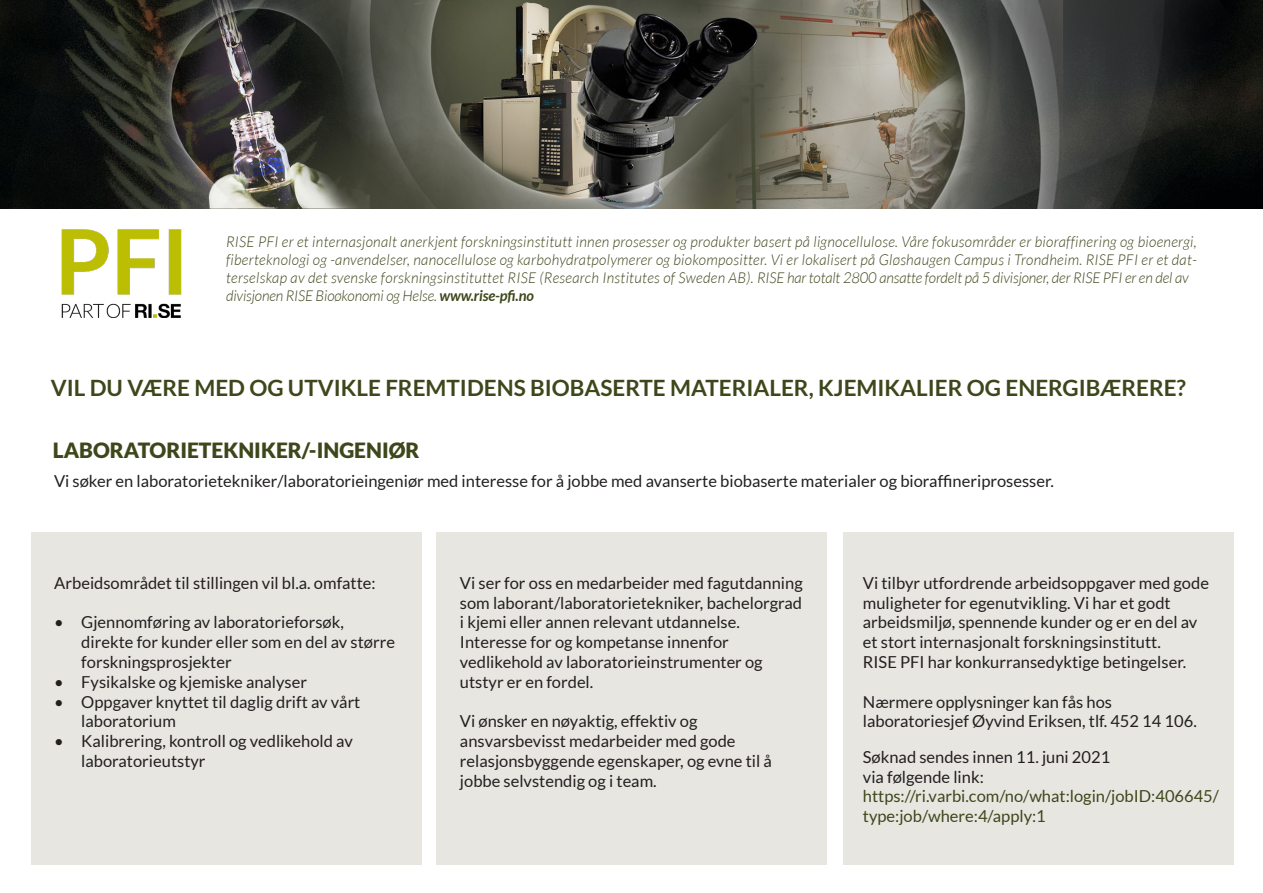
<style>
.page{position:relative;width:1263px;height:893px;background:#fff}
.page>*{position:absolute;margin:0;border:0;box-sizing:border-box;transform-origin:0 0}
.t1{font:700 22.5px "Lato";color:#3d471b}
.t2{font:900 21px "Lato";color:#3d471b}
.t3{font:16.5px/19.8px "Lato";color:#231f20}
.t4{font:16.5px/19.8px "Lato";color:#3d471b}
.t5{font:italic 300 15px/18px "Lato";letter-spacing:.02em;color:#3d471b}
.s1{font-weight:700}
</style>
<div class="page">
<div style="left:31px;top:532px;width:391px;height:332px;background:#e7e6e0"></div>
<div style="left:436px;top:532px;width:391px;height:332px;background:#e7e6e0"></div>
<div style="left:843px;top:532px;width:391px;height:332px;background:#e7e6e0"></div>
<img style="left:0;top:0;width:1263px;height:208px">
<img style="left:62px;top:229px;width:120px;height:89px">
<p class="t5" style="left:226px;top:233px;width:972px">RISE PFI er et internasjonalt anerkjent forskningsinstitutt innen prosesser og produkter basert på lignocellulose. Våre fokusområder er bioraffinering og bioenergi, fiberteknologi og -anvendelser, nanocellulose og karbohydratpolymerer og biokompositter. Vi er lokalisert på Gløshaugen Campus i Trondheim. RISE PFI er et dat&shy;terselskap av det svenske forskningsinstituttet RISE (Research Institutes of Sweden AB). RISE har totalt 2800 ansatte fordelt på 5 divisjoner, der RISE PFI er en del av divisjonen RISE Bioøkonomi og Helse. <span class="s1">www.rise-pfi.no</span></p>
<p class="t1" style="left:51px;top:375px;width:1137px">VIL DU VÆRE MED OG UTVIKLE FREMTIDENS BIOBASERTE MATERIALER, KJEMIKALIER OG ENERGIBÆRERE?</p>
<p class="t2" style="left:53px;top:438px;width:368px">LABORATORIETEKNIKER/-INGENIØR</p>
<p class="t3" style="left:54px;top:471px;width:1001px">Vi søker en laboratorietekniker/laboratorieingeniør med interesse for å jobbe med avanserte biobaserte materialer og bioraffineriprosesser.</p>
<p class="t3" style="left:54px;top:573px;width:323px">Arbeidsområdet til stillingen vil bl.a. omfatte:</p>
<p class="t3" style="left:81px;top:612px;width:315px;text-indent:-27px">• Gjennomføring av laboratorieforsøk, direkte for kunder eller som en del av større forskningsprosjekter</p>
<p class="t3" style="left:54px;top:672px;width:254px">• Fysikalske og kjemiske analyser</p>
<p class="t3" style="left:81px;top:692px;width:281px;text-indent:-27px">• Oppgaver knyttet til daglig drift av vårt laboratorium</p>
<p class="t3" style="left:81px;top:731px;width:273px;text-indent:-27px">• Kalibrering, kontroll og vedlikehold av laboratorieutstyr</p>
<p class="t3" style="left:460px;top:573px;width:344px">Vi ser for oss en medarbeider med fagutdanning som laborant/laboratorietekniker, bachelorgrad i kjemi eller annen relevant utdannelse.<br>Interesse for og kompetanse innenfor vedlikehold av laboratorieinstrumenter og utstyr er en fordel.</p>
<p class="t3" style="left:460px;top:711px;width:313px">Vi ønsker en nøyaktig, effektiv og ansvarsbevisst medarbeider med gode relasjonsbyggende egenskaper, og evne til å jobbe selvstendig og i team.</p>
<p class="t3" style="left:863px;top:573px;width:348px">Vi tilbyr utfordrende arbeidsoppgaver med gode muligheter for egenutvikling. Vi har et godt arbeidsmiljø, spennende kunder og er en del av et stort internasjonalt forskningsinstitutt.</p>
<p class="t3" style="left:863px;top:652px;width:325px">RISE PFI har konkurransedyktige betingelser.</p>
<p class="t3" style="left:863px;top:692px;width:335px">Nærmere opplysninger kan fås hos laboratoriesjef Øyvind Eriksen, tlf. 452 14 106.</p>
<p class="t3" style="left:863px;top:747px;width:249px">Søknad sendes innen 11. juni 2021</p>
<p class="t3" style="left:863px;top:767px;width:122px">via følgende link:</p>
<p class="t4" style="left:863px;top:786px;width:358px">https://ri.varbi.com/no/what:login/jobID:406645/ type:job/where:4/apply:1</p>
</div>
